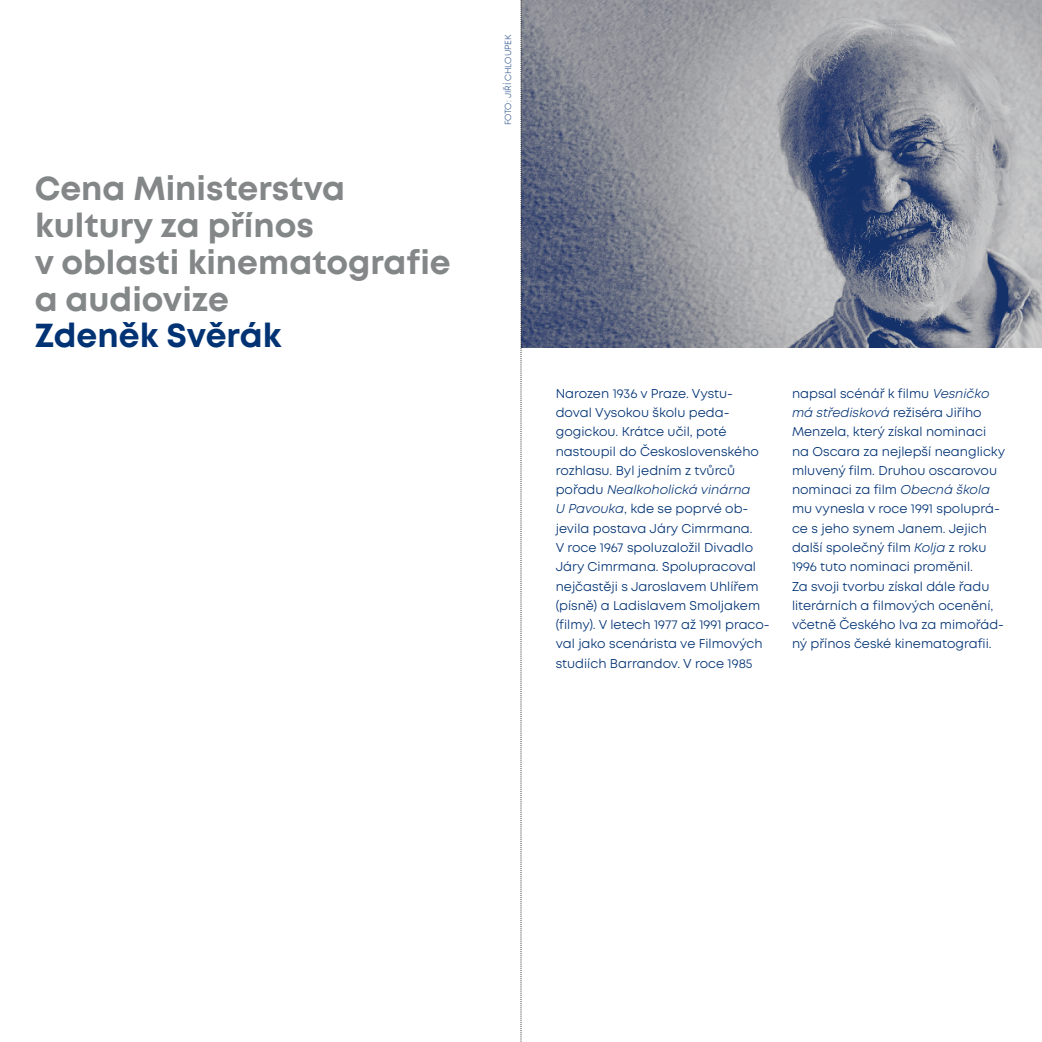
<style>
.page{position:relative;width:1042px;height:1042px;background:#fff}
.page>*{position:absolute;margin:0;border:0;box-sizing:border-box;transform-origin:0 0}
.t1{font:700 33.25px/36.8px "Mont";color:#848788}
.t2{font:700 33.25px "Mont";color:#003274}
.t3{font:12.78px/19.2px "Mont";color:#003274}
.t4{font:300 8.75px "Mont";color:#003274}
.s1{font-style:italic}
</style>
<div class="page">
<img style="left:522px;top:0;width:520px;height:347px">
<svg style="left:520px;top:0;width:2px;height:1042px"></svg>
<h1 class="t1" style="left:35px;top:170px;width:417px">Cena Ministerstva kultury za přínos<br>v oblasti kinematografie a audiovize</h1>
<h1 class="t2" style="left:35px;top:314px;width:248px">Zdeněk Svěrák</h1>
<p class="t4" style="left:502px;top:125px;width:92px;rotate:-90deg">FOTO: JIŘÍ CHLOUPEK</p>
<p class="t3" style="left:556px;top:384px;width:216px">Narozen 1936 v Praze. Vystu&shy;doval Vysokou školu peda&shy;gogickou. Krátce učil, poté nastoupil do Československého rozhlasu. Byl jedním z tvůrců pořadu <span class="s1">Nealkoholická vinárna<br>U Pavouka</span>, kde se poprvé ob&shy;jevila postava Járy Cimrmana.<br>V roce 1967 spoluzaložil Divadlo<br>Járy Cimrmana. Spolupracoval nejčastěji s Jaroslavem Uhlířem (písně) a Ladislavem Smoljakem (filmy). V letech 1977 až 1991 praco&shy;val jako scenárista ve Filmových studiích Barrandov. V roce 1985</p>
<p class="t3" style="left:792px;top:384px;width:215px">napsal scénář k filmu <span class="s1">Vesničko má středisková</span> režiséra Jiřího<br>Menzela, který získal nominaci na Oscara za nejlepší neanglicky mluvený film. Druhou oscarovou nominaci za film <span class="s1">Obecná škola </span>mu vynesla v roce 1991 spoluprá&shy;ce s jeho synem Janem. Jejich další společný film <span class="s1">Kolja</span> z roku<br>1996 tuto nominaci proměnil.<br>Za svoji tvorbu získal dále řadu literárních a filmových ocenění, včetně Českého lva za mimořád&shy;ný přínos české kinematografii.</p>
</div>
